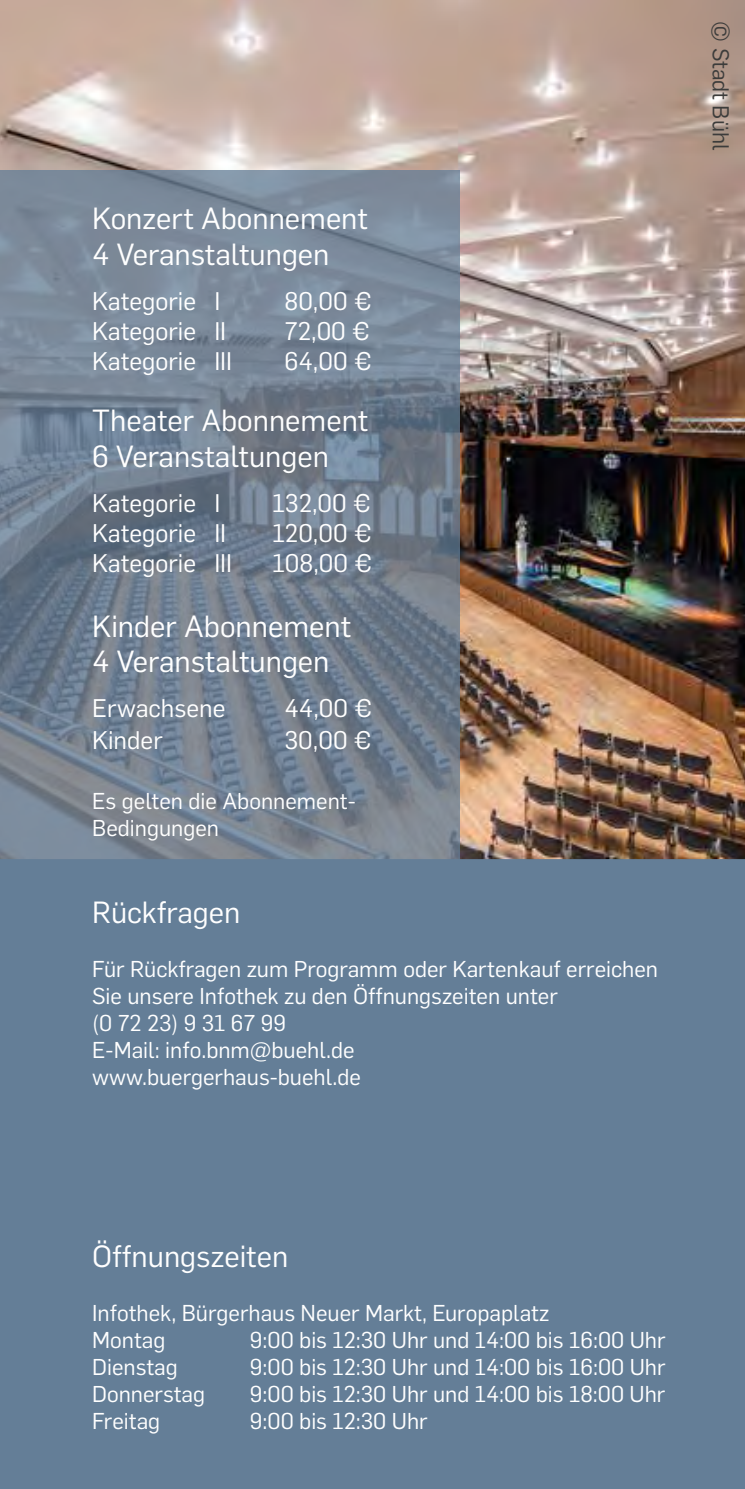
<style>
.page{position:relative;width:745px;height:1489px;background:#fff}
.page>*{position:absolute;margin:0;border:0;box-sizing:border-box;transform-origin:0 0}
.t1{font:30px/36px "Flama";color:#fff}
.t2{font:25px "Flama";color:#fff}
.t3{font:22.5px/27px "Flama";color:#fff}
.t4{font:22.5px "Flama";color:#3c3c3b}
</style>
<div class="page">
<img style="left:0;top:0;width:744px;height:859px">
<div style="left:0;top:859px;width:744px;height:629px;background:#647e97"></div>
<svg style="left:0;top:170px;width:459px;height:690px;background:#738191"></svg>
<h1 class="t1" style="left:92px;top:198px;width:277px">Konzert Abonnement<br>4 Veranstaltungen</h1>
<p class="t2" style="left:92px;top:284px;width:129px">Kategorie I</p>
<p class="t2" style="left:284px;top:284px;width:89px">80,00 €</p>
<p class="t2" style="left:92px;top:314px;width:135px">Kategorie II</p>
<p class="t2" style="left:284px;top:314px;width:87px">72,00 €</p>
<p class="t2" style="left:92px;top:344px;width:141px">Kategorie III</p>
<p class="t2" style="left:284px;top:344px;width:89px">64,00 €</p>
<h1 class="t1" style="left:92px;top:400px;width:277px">Theater Abonnement<br>6 Veranstaltungen</h1>
<p class="t2" style="left:92px;top:486px;width:129px">Kategorie I</p>
<p class="t2" style="left:272px;top:486px;width:100px">132,00 €</p>
<p class="t2" style="left:92px;top:516px;width:135px">Kategorie II</p>
<p class="t2" style="left:272px;top:516px;width:101px">120,00 €</p>
<p class="t2" style="left:92px;top:546px;width:141px">Kategorie III</p>
<p class="t2" style="left:272px;top:546px;width:101px">108,00 €</p>
<h1 class="t1" style="left:92px;top:606px;width:260px;line-height:35px">Kinder Abonnement<br>4 Veranstaltungen</h1>
<p class="t2" style="left:92px;top:690px;width:135px">Erwachsene</p>
<p class="t2" style="left:284px;top:690px;width:89px">44,00 €</p>
<p class="t2" style="left:92px;top:723px;width:72px">Kinder</p>
<p class="t2" style="left:284px;top:723px;width:88px">30,00 €</p>
<p class="t3" style="left:92px;top:785px;width:265px">Es gelten die Abonnement-<br>Bedingungen</p>
<h1 class="t1" style="left:92px;top:892px;width:149px">Rückfragen</h1>
<p class="t3" style="left:92px;top:954px;width:567px">Für Rückfragen zum Programm oder Kartenkauf erreichen Sie unsere Infothek zu den Öffnungszeiten unter<br>(0 72 23) 9 31 67 99<br>E-Mail: info.bnm@buehl.de<br>www.buergerhaus-buehl.de</p>
<p class="t4" style="left:736px;top:21px;width:131px;rotate:90deg">© Stadt Bühl</p>
<h1 class="t1" style="left:92px;top:1235px;width:197px">Öffnungszeiten</h1>
<p class="t3" style="left:92px;top:1297px;width:458px">Infothek, Bürgerhaus Neuer Markt, Europaplatz<br>Montag</p>
<p class="t3" style="left:250px;top:1324px;width:417px">9:00 bis 12:30 Uhr und 14:00 bis 16:00 Uhr</p>
<p class="t3" style="left:92px;top:1351px;width:87px">Dienstag</p>
<p class="t3" style="left:250px;top:1351px;width:417px">9:00 bis 12:30 Uhr und 14:00 bis 16:00 Uhr</p>
<p class="t3" style="left:92px;top:1378px;width:114px">Donnerstag</p>
<p class="t3" style="left:250px;top:1378px;width:417px">9:00 bis 12:30 Uhr und 14:00 bis 18:00 Uhr</p>
<p class="t3" style="left:92px;top:1405px;width:69px">Freitag</p>
<p class="t3" style="left:250px;top:1405px;width:179px">9:00 bis 12:30 Uhr</p>
</div>
